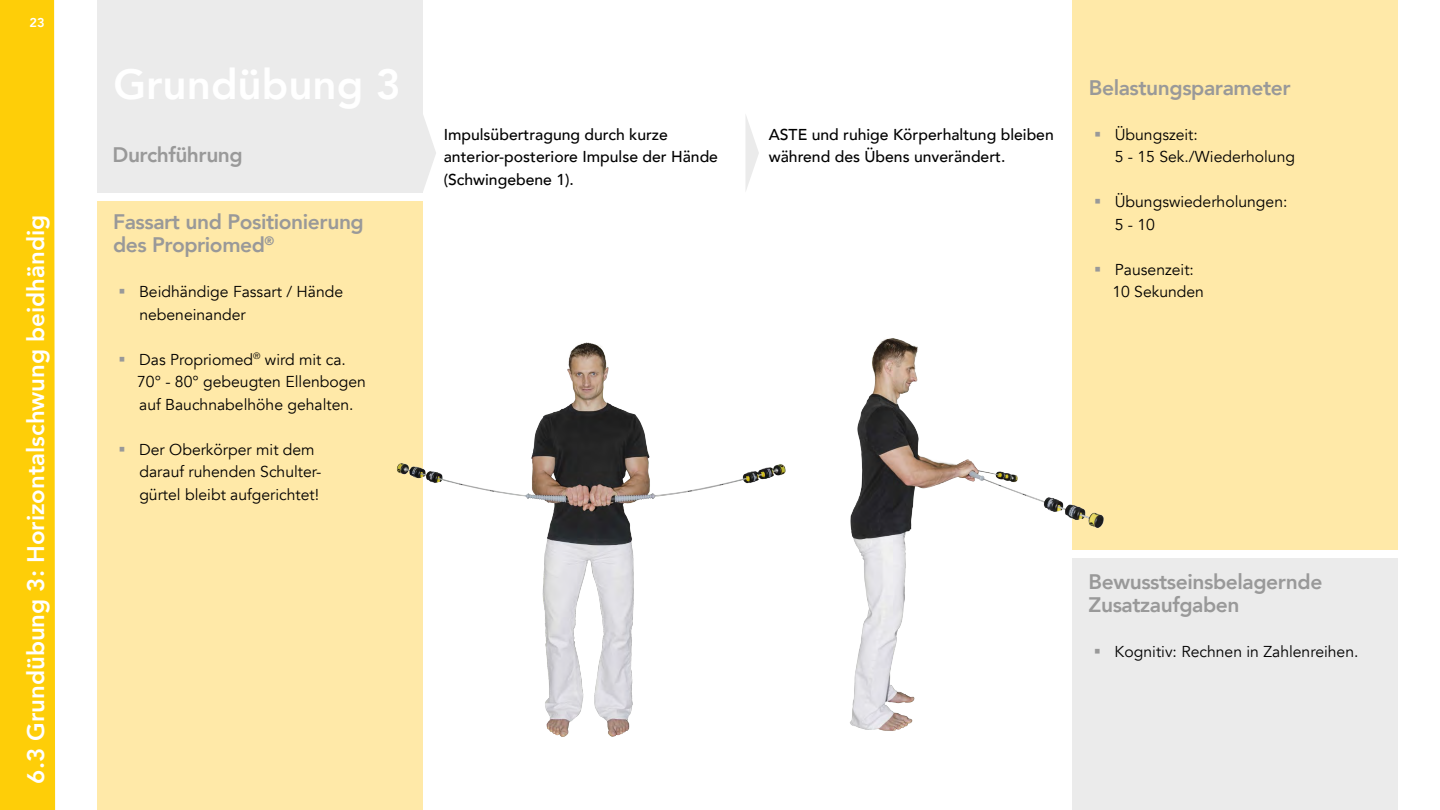
<style>
.page{position:relative;width:1440px;height:810px;background:#fff}
.page>*{position:absolute;margin:0;border:0;box-sizing:border-box;transform-origin:0 0}
.t1{font:800 24px "Avenir LT Com";color:#fff}
.t2{font:800 21px/22.5px "Avenir LT Com";letter-spacing:-.02em;color:#999}
.t3{font:15.75px/22.5px "Avenir LT Com";color:#000}
.t4{font:500 15.75px/22.5px "Avenir LT Com";color:#000}
.t5{font:800 12.75px "Avenir LT Com";color:#fff}
</style>
<div class="page">
<div style="left:0;top:0;width:55px;height:810px;background:#fece08"></div>
<div style="left:1072px;top:0;width:326px;height:549px;background:#ffe9a8"></div>
<div style="left:97px;top:202px;width:326px;height:608px;background:#ffe9a8"></div>
<div style="left:97px;top:0;width:326px;height:193px;background:#ebebeb"></div>
<div style="left:1072px;top:558px;width:326px;height:252px;background:#ebebeb"></div>
<img style="left:359px;top:115px;width:427px;height:622px">
<img style="left:850px;top:338px;width:274px;height:393px">
<svg style="left:1095px;top:649px;width:5px;height:5px"></svg>
<p class="t5" style="left:29px;top:15px;width:17px">23</p>
<h1 class="t1" style="left:22px;top:784px;width:570px;rotate:-90deg">6.3 Grundübung 3: Horizontalschwung beidhändig</h1>
<h2 class="t2" style="left:113px;top:144px;width:132px">Durchführung</h2>
<h2 class="t2" style="left:113px;top:211px;width:252px">Fassart und Positionierung des Propriomed<sup>®</sup></h2>
<p class="t3" style="left:139px;top:281px;width:206px">Beidhändige Fassart / Hände nebeneinander</p>
<p class="t3" style="left:137px;top:348px;width:230px">Das Propriomed<sup>®</sup> wird mit ca.<br>70° - 80° gebeugten Ellenbogen auf Bauchnabelhöhe gehalten.</p>
<p class="t3" style="left:139px;top:438px;width:184px">Der Oberkörper mit dem darauf ruhenden Schulter&shy;gürtel bleibt aufgerichtet!</p>
<p class="t4" style="left:444px;top:123px;width:276px">Impulsübertragung durch kurze anterior-posteriore Impulse der Hände (Schwingebene 1).</p>
<p class="t4" style="left:769px;top:123px;width:287px">ASTE und ruhige Körperhaltung bleiben während des Übens unverändert.</p>
<h2 class="t2" style="left:1089px;top:76px;width:203px">Belastungsparameter</h2>
<p class="t3" style="left:1115px;top:123px;width:182px">Übungszeit:<br>5 - 15 Sek./Wiederholung</p>
<p class="t3" style="left:1115px;top:191px;width:174px">Übungswiederholungen:<br>5 - 10</p>
<p class="t3" style="left:1112px;top:258px;width:93px">Pausenzeit:<br>10 Sekunden</p>
<h2 class="t2" style="left:1089px;top:571px;width:235px">Bewusstseinsbelagernde<br>Zusatzaufgaben</h2>
<p class="t3" style="left:1115px;top:641px;width:245px">Kognitiv: Rechnen in Zahlenreihen.</p>
</div>
